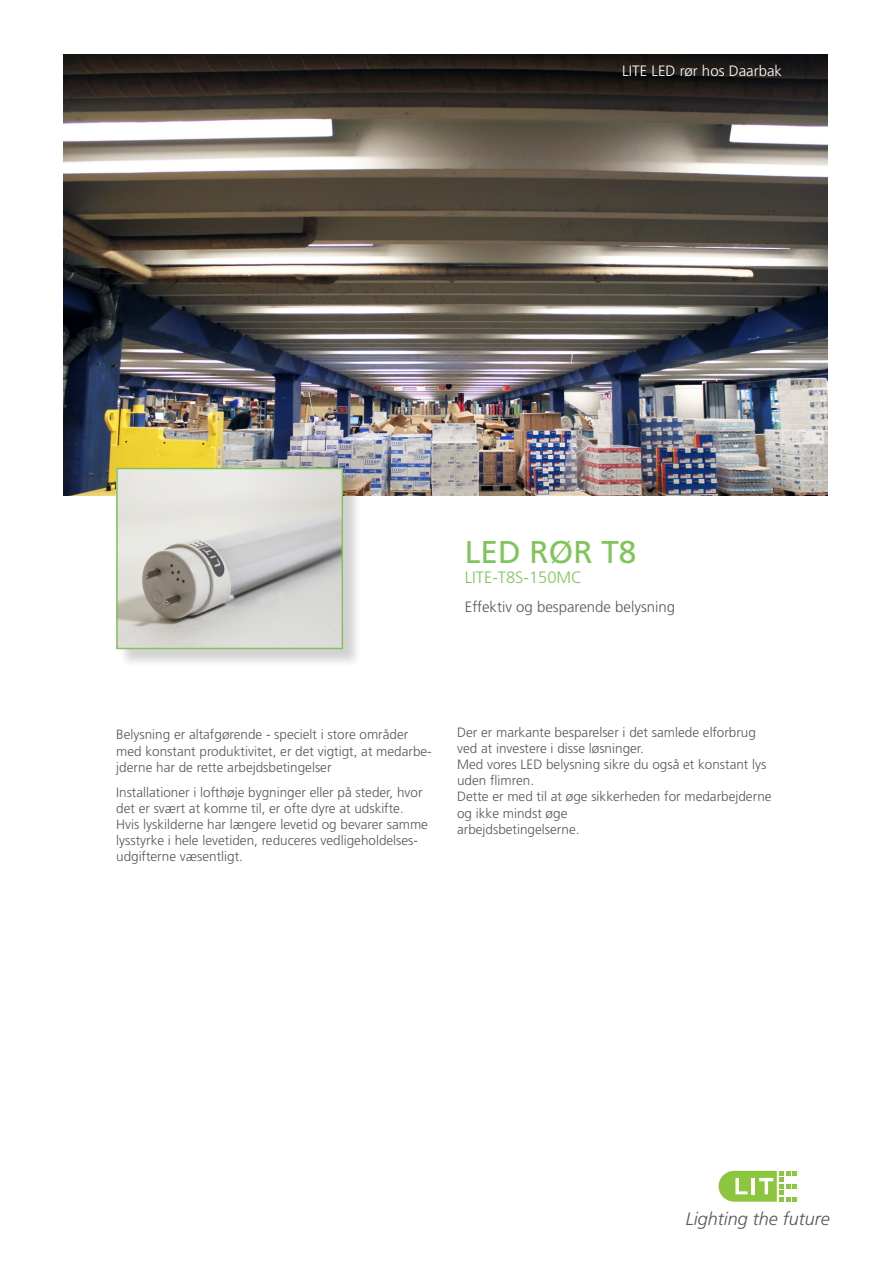
<style>
.page{position:relative;width:893px;height:1263px;background:#fff}
.page>*{position:absolute;margin:0;border:0;box-sizing:border-box;transform-origin:0 0}
.t1{font:31.5px "Frutiger LT Pro";color:#80c55b}
.t2{font:italic 300 18px "Frutiger LT Pro";color:#57585a}
.t3{font:300 16.5px "Frutiger LT Pro";color:#80c55b}
.t4{font:300 15px "Frutiger LT Pro";color:#57585a}
.t5{font:300 15px "Frutiger LT Pro";color:#fff}
.t6{font:300 13.5px/16.2px "Frutiger LT Pro";color:#57585a}
</style>
<div class="page">
<svg style="left:719px;top:1171px;width:78px;height:31px"></svg>
<img style="left:64px;top:54px;width:764px;height:441px">
<div style="left:118px;top:470px;width:243px;height:198px;background:#231f20;opacity:.2"></div>
<img style="left:119px;top:471px;width:221px;height:175px">
<div style="left:116px;top:468px;width:227px;height:181px;border:2px solid #80c55b"></div>
<p class="t5" style="left:622px;top:62px;width:161px">LITE LED rør hos Daarbak</p>
<p class="t1" style="left:465px;top:534px;width:173px">LED RØR T8</p>
<p class="t3" style="left:465px;top:568px;width:119px">LITE-T8S-150MC</p>
<p class="t4" style="left:465px;top:598px;width:212px">Effektiv og besparende belysning</p>
<p class="t6" style="left:116px;top:727px;width:317px">Belysning er altafgørende - specielt i store områder med konstant produktivitet, er det vigtigt, at medarbe&shy;jderne har de rette arbejdsbetingelser</p>
<p class="t6" style="left:116px;top:784px;width:308px">Installationer i lofthøje bygninger eller på steder, hvor det er svært at komme til, er ofte dyre at udskifte.</p>
<p class="t6" style="left:116px;top:816px;width:313px">Hvis lyskilderne har længere levetid og bevarer samme lysstyrke i hele levetiden, reduceres vedligeholdelses&shy;udgifterne væsentligt.</p>
<p class="t6" style="left:457px;top:724px;width:300px">Der er markante besparelser i det samlede elforbrug ved at investere i disse løsninger.</p>
<p class="t6" style="left:457px;top:756px;width:311px">Med vores LED belysning sikre du også et konstant lys uden flimren.</p>
<p class="t6" style="left:457px;top:789px;width:316px">Dette er med til at øge sikkerheden for medarbejderne og ikke mindst øge</p>
<p class="t6" style="left:457px;top:821px;width:124px">arbejdsbetingelserne.</p>
<p class="t2" style="left:686px;top:1209px;width:146px">Lighting the future</p>
</div>
